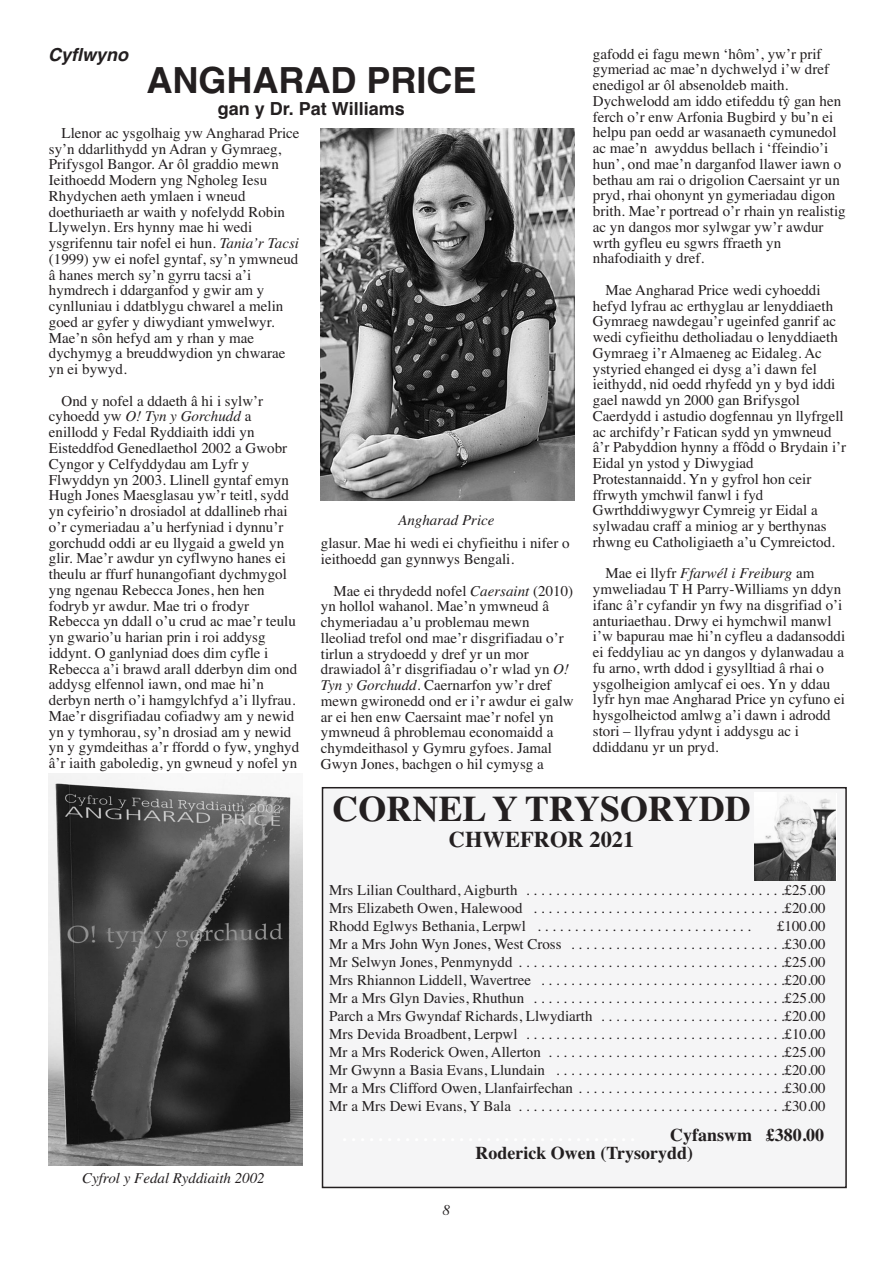
<style>
.page{position:relative;width:893px;height:1263px;background:#fff}
.page>*{position:absolute;margin:0;border:0;box-sizing:border-box;transform-origin:0 0}
.t1{font:700 36px "Times";color:#231f20}
.t2{font:700 36px "Helvetica";color:#231f20}
.t3{font:700 22.5px "Times";color:#231f20}
.t4{font:700 18px "Times";color:#231f20}
.t5{font:700 18px "Helvetica";color:#231f20}
.t6{font:italic 700 18px "Helvetica";color:#231f20}
.t7{font:15px/15.8px "Times";color:#231f20}
.t8{font:italic 15px "Times";color:#231f20}
.s1{font-style:italic}
</style>
<div class="page">
<img style="left:49px;top:774px;width:254px;height:392px">
<img style="left:320px;top:128px;width:255px;height:372px">
<div style="left:323px;top:788px;width:522px;height:399px;background:#f5f5f6"></div>
<div style="left:322px;top:787px;width:525px;height:401px;border:2px solid #231f20"></div>
<svg style="left:835px;top:809px;width:1px;height:71px"></svg>
<img style="left:754px;top:798px;width:81px;height:82px">
<p class="t6" style="left:48px;top:48px;width:82px">Cyflwyno</p>
<p class="t2" style="left:146px;top:68px;width:331px">ANGHARAD PRICE</p>
<p class="t5" style="left:218px;top:102px;width:188px">gan y Dr. Pat Williams</p>
<p class="t7" style="left:49px;top:126px;width:252px;text-indent:13px">Llenor ac ysgolhaig yw Angharad Price sy’n ddarlithydd yn Adran y Gymraeg, Prifysgol Bangor. Ar ôl graddio mewn Ieithoedd Modern yng Ngholeg Iesu Rhydychen aeth ymlaen i wneud doethuriaeth ar waith y nofelydd Robin Llywelyn. Ers hynny mae hi wedi ysgrifennu tair nofel ei hun. <span class="s1">Tania’r Tacsi </span>(1999) yw ei nofel gyntaf, sy’n ymwneud â hanes merch sy’n gyrru tacsi a’i hymdrech i ddarganfod y gwir am y cynlluniau i ddatblygu chwarel a melin goed ar gyfer y diwydiant ymwelwyr.<br>Mae’n sôn hefyd am y rhan y mae dychymyg a breuddwydion yn chwarae yn ei bywyd.</p>
<p class="t7" style="left:49px;top:394px;width:252px;text-indent:13px">Ond y nofel a ddaeth â hi i sylw’r cyhoedd yw <span class="s1">O! Tyn y Gorchudd</span> a enillodd y Fedal Ryddiaith iddi yn Eisteddfod Genedlaethol 2002 a Gwobr Cyngor y Celfyddydau am Lyfr y Flwyddyn yn 2003. Llinell gyntaf emyn Hugh Jones Maesglasau yw’r teitl, sydd yn cyfeirio’n drosiadol at ddallineb rhai o’r cymeriadau a’u herfyniad i dynnu’r gorchudd oddi ar eu llygaid a gweld yn glir. Mae’r awdur yn cyflwyno hanes ei theulu ar ffurf hunangofiant dychmygol yng ngenau Rebecca Jones, hen hen fodryb yr awdur. Mae tri o frodyr Rebecca yn ddall o’u crud ac mae’r teulu yn gwario’u harian prin i roi addysg iddynt. O ganlyniad does dim cyfle i Rebecca a’i brawd arall dderbyn dim ond addysg elfennol iawn, ond mae hi’n derbyn nerth o’i hamgylchfyd a’i llyfrau.<br>Mae’r disgrifiadau cofiadwy am y newid yn y tymhorau, sy’n drosiad am y newid yn y gymdeithas a’r ffordd o fyw, ynghyd â’r iaith gaboledig, yn gwneud y nofel yn</p>
<p class="t8" style="left:398px;top:515px;width:98px">Angharad Price</p>
<p class="t7" style="left:321px;top:537px;width:250px">glasur. Mae hi wedi ei chyfieithu i nifer o ieithoedd gan gynnwys Bengali.</p>
<p class="t7" style="left:321px;top:584px;width:254px;text-indent:13px">Mae ei thrydedd nofel <span class="s1">Caersaint</span> (2010) yn hollol wahanol. Mae’n ymwneud â chymeriadau a’u problemau mewn lleoliad trefol ond mae’r disgrifiadau o’r tirlun a strydoedd y dref yr un mor drawiadol â’r disgrifiadau o’r wlad yn <span class="s1">O!<br>Tyn y Gorchudd</span>. Caernarfon yw’r dref mewn gwironedd ond er i’r awdur ei galw ar ei hen enw Caersaint mae’r nofel yn ymwneud â phroblemau economaidd a chymdeithasol y Gymru gyfoes. Jamal Gwyn Jones, bachgen o hil cymysg a</p>
<p class="t7" style="left:593px;top:47px;width:254px">gafodd ei fagu mewn ‘hôm’, yw’r prif gymeriad ac mae’n dychwelyd i’w dref enedigol ar ôl absenoldeb maith.<br>Dychwelodd am iddo etifeddu tŷ gan hen ferch o’r enw Arfonia Bugbird y bu’n ei helpu pan oedd ar wasanaeth cymunedol ac mae’n awyddus bellach i ‘ffeindio’i hun’, ond mae’n darganfod llawer iawn o bethau am rai o drigolion Caersaint yr un pryd, rhai ohonynt yn gymeriadau digon brith. Mae’r portread o’r rhain yn realistig ac yn dangos mor sylwgar yw’r awdur wrth gyfleu eu sgwrs ffraeth yn nhafodiaith y dref.</p>
<p class="t7" style="left:593px;top:283px;width:255px;text-indent:13px">Mae Angharad Price wedi cyhoeddi hefyd lyfrau ac erthyglau ar lenyddiaeth Gymraeg nawdegau’r ugeinfed ganrif ac wedi cyfieithu detholiadau o lenyddiaeth Gymraeg i’r Almaeneg ac Eidaleg. Ac ystyried ehanged ei dysg a’i dawn fel ieithydd, nid oedd rhyfedd yn y byd iddi gael nawdd yn 2000 gan Brifysgol Caerdydd i astudio dogfennau yn llyfrgell ac archifdy’r Fatican sydd yn ymwneud â’r Pabyddion hynny a ffôdd o Brydain i’r Eidal yn ystod y Diwygiad Protestannaidd. Yn y gyfrol hon ceir ffrwyth ymchwil fanwl i fyd Gwrthddiwygwyr Cymreig yr Eidal a sylwadau craff a miniog ar y berthynas rhwng eu Catholigiaeth a’u Cymreictod.</p>
<p class="t7" style="left:593px;top:567px;width:254px;text-indent:13px">Mae ei llyfr <span class="s1">Ffarwél i Freiburg</span> am ymweliadau T H Parry-Williams yn ddyn ifanc â’r cyfandir yn fwy na disgrifiad o’i anturiaethau. Drwy ei hymchwil manwl i’w bapurau mae hi’n cyfleu a dadansoddi ei feddyliau ac yn dangos y dylanwadau a fu arno, wrth ddod i gysylltiad â rhai o ysgolheigion amlycaf ei oes. Yn y ddau lyfr hyn mae Angharad Price yn cyfuno ei hysgolheictod amlwg a’i dawn i adrodd stori – llyfrau ydynt i addysgu ac i ddiddanu yr un pryd.</p>
<p class="t8" style="left:82px;top:1173px;width:184px">Cyfrol y Fedal Ryddiaith 2002</p>
<p class="t1" style="left:332px;top:796px;width:420px">CORNEL Y TRYSORYDD</p>
<p class="t3" style="left:449px;top:831px;width:187px">CHWEFROR 2021</p>
<p class="t7" style="left:329px;top:883px;width:498px">Mrs Lilian Coulthard, Aigburth . . . . . . . . . . . . . . . . . . . . . . . . . . . . . . . . . . .£25.00</p>
<p class="t7" style="left:329px;top:901px;width:498px">Mrs Elizabeth Owen, Halewood . . . . . . . . . . . . . . . . . . . . . . . . . . . . . . . . . .£20.00</p>
<p class="t7" style="left:329px;top:919px;width:423px">Rhodd Eglwys Bethania, Lerpwl . . . . . . . . . . . . . . . . . . . . . . . . . . . . .</p>
<p class="t7" style="left:777px;top:919px;width:50px">£100.00</p>
<p class="t7" style="left:329px;top:937px;width:498px">Mr a Mrs John Wyn Jones, West Cross . . . . . . . . . . . . . . . . . . . . . . . . . . . . .£30.00</p>
<p class="t7" style="left:329px;top:955px;width:498px">Mr Selwyn Jones, Penmynydd . . . . . . . . . . . . . . . . . . . . . . . . . . . . . . . . . . . .£25.00</p>
<p class="t7" style="left:329px;top:973px;width:498px">Mrs Rhiannon Liddell, Wavertree . . . . . . . . . . . . . . . . . . . . . . . . . . . . . . . . .£20.00</p>
<p class="t7" style="left:329px;top:991px;width:498px">Mr a Mrs Glyn Davies, Rhuthun . . . . . . . . . . . . . . . . . . . . . . . . . . . . . . . . . .£25.00</p>
<p class="t7" style="left:329px;top:1009px;width:498px">Parch a Mrs Gwyndaf Richards, Llwydiarth . . . . . . . . . . . . . . . . . . . . . . . . .£20.00</p>
<p class="t7" style="left:329px;top:1027px;width:498px">Mrs Devida Broadbent, Lerpwl . . . . . . . . . . . . . . . . . . . . . . . . . . . . . . . . . . .£10.00</p>
<p class="t7" style="left:329px;top:1045px;width:498px">Mr a Mrs Roderick Owen, Allerton . . . . . . . . . . . . . . . . . . . . . . . . . . . . . . . .£25.00</p>
<p class="t7" style="left:329px;top:1063px;width:498px">Mr Gwynn a Basia Evans, Llundain . . . . . . . . . . . . . . . . . . . . . . . . . . . . . . .£20.00</p>
<p class="t7" style="left:329px;top:1081px;width:498px">Mr a Mrs Clifford Owen, Llanfairfechan . . . . . . . . . . . . . . . . . . . . . . . . . . . .£30.00</p>
<p class="t7" style="left:329px;top:1099px;width:498px">Mr a Mrs Dewi Evans, Y Bala . . . . . . . . . . . . . . . . . . . . . . . . . . . . . . . . . . . .£30.00</p>
<p class="t4" style="left:670px;top:1128px;width:155px">Cyfanswm £380.00</p>
<p class="t4" style="left:475px;top:1146px;width:219px">Roderick Owen (Trysorydd)</p>
<p class="t8" style="left:443px;top:1205px;width:9px">8</p>
</div>
